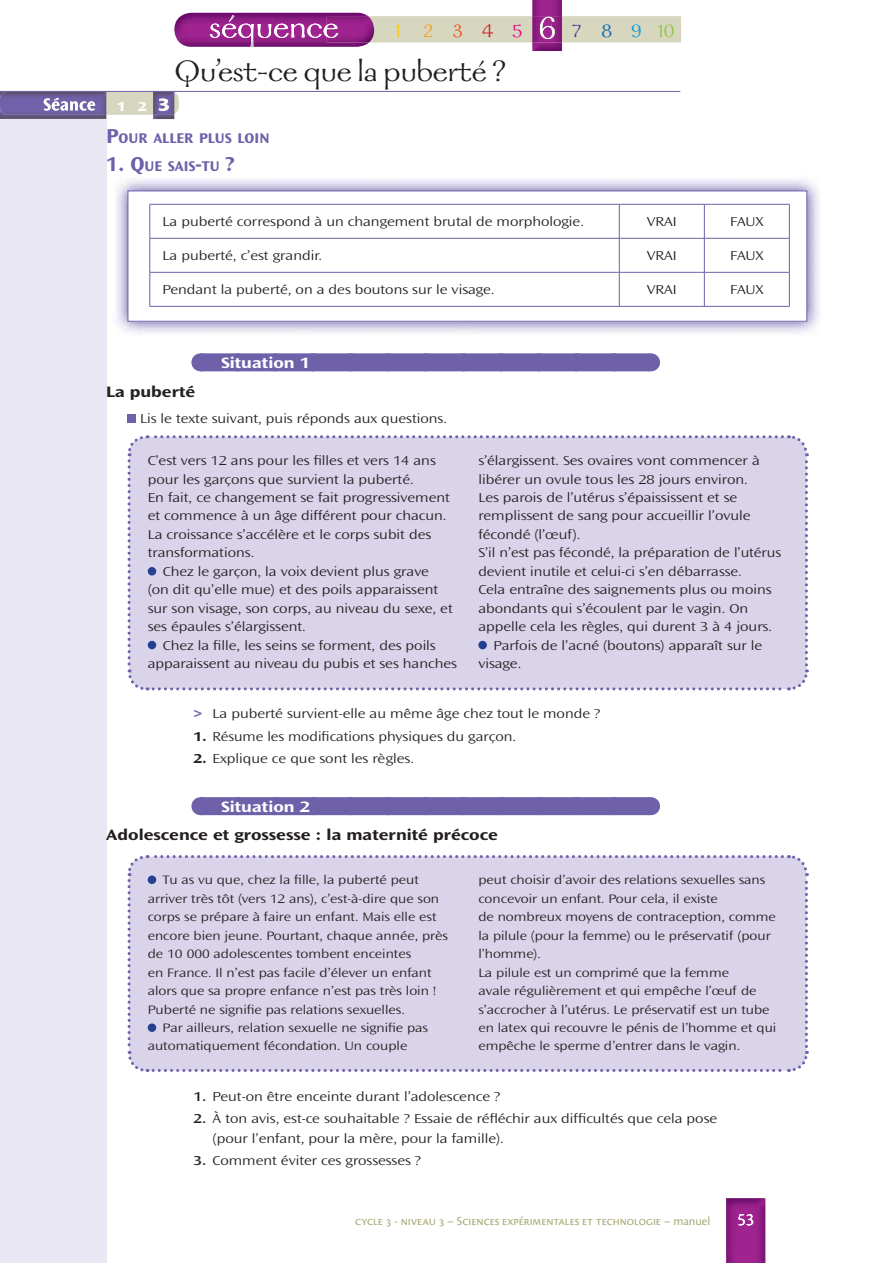
<style>
.page{position:relative;width:893px;height:1263px;background:#fff}
.page>*{position:absolute;margin:0;border:0;box-sizing:border-box;transform-origin:0 0}
.t1{font:33px "Galahad Std";color:#231f20}
.t2{font:21px "Galahad Std";letter-spacing:.94em;color:#8cc63f}
.t3{font:700 expanded 15.75px "Ocean Sans Std";color:#231f20}
.t4{font:700 expanded 15.75px "Ocean Sans Std";color:#fff}
.t5{font:700 semi-expanded 14.7px "Ocean Sans Std";color:#6f60aa}
.t6{font:300 expanded 13.5px/19.5px "Ocean Sans Std";color:#231f20}
.t7{font:800 expanded 13.5px "Ocean Sans Std";color:#fff}
.t8{font:300 expanded 12.75px/18.5px "Ocean Sans Std";color:#231f20}
.t9{font:12.75px "Cronos Pro";color:#aaab78}
.s1{color:#ffcb04}
.s2{color:#f99b1c}
.s3{color:#f04e23}
.s4{color:#ce171e}
.s5{color:#ed017e}
.s6{color:#9f248f}
.s7{color:#522e91}
.s8{color:#0066b3}
.s9{color:#009cd7}
.s10{font-size:21px}
.s11{font-weight:700;color:#6f60aa}
.s12{font-weight:700}
.s13{font-weight:600}
</style>
<div class="page">
<div style="left:0;top:110px;width:106px;height:1153px;background:#e9e7f4"></div>
<img style="left:174px;top:13px;width:194px;height:34px">
<img style="left:238px;top:24px;width:16px;height:23px">
<img style="left:258px;top:24px;width:13px;height:14px">
<img style="left:274px;top:24px;width:15px;height:14px">
<img style="left:222px;top:24px;width:15px;height:14px">
<img style="left:210px;top:24px;width:10px;height:14px">
<img style="left:307px;top:24px;width:15px;height:14px">
<img style="left:291px;top:24px;width:14px;height:14px">
<svg style="left:225px;top:15px;width:9px;height:13px"></svg>
<img style="left:532px;top:0;width:30px;height:51px">
<svg style="left:324px;top:16px;width:357px;height:27px"></svg>
<img style="left:726px;top:1198px;width:39px;height:65px">
<svg style="left:738px;top:1214px;width:15px;height:11px"></svg>
<div style="left:0;top:91px;width:179px;height:24px;background:#d7d6bf;border-radius:9px"></div>
<img style="left:0;top:115px;width:106px;height:4px">
<img style="left:0;top:92px;width:106px;height:23px">
<svg style="left:44px;top:98px;width:51px;height:13px"></svg>
<img style="left:153px;top:115px;width:21px;height:4px">
<img style="left:153px;top:92px;width:21px;height:23px">
<svg style="left:158px;top:99px;width:11px;height:12px"></svg>
<hr style="left:0;top:91px;width:680px;height:1px;background:#6f60aa">
<div style="left:200px;top:353px;width:450px;height:18px;background:#6f60aa"></div>
<svg style="left:238px;top:353px;width:393px;height:1px"></svg>
<svg style="left:650px;top:353px;width:1px;height:18px"></svg>
<div style="left:200px;top:797px;width:450px;height:18px;background:#6f60aa"></div>
<svg style="left:240px;top:797px;width:391px;height:1px"></svg>
<svg style="left:650px;top:797px;width:1px;height:18px"></svg>
<img style="left:116px;top:179px;width:703px;height:154px">
<div style="left:128px;top:191px;width:679px;height:130px;background:#fff"></div>
<hr style="left:150px;top:204px;width:469px;height:1px;background:#6f60aa">
<hr style="left:150px;top:204px;width:1px;height:34px;background:#6f60aa">
<hr style="left:619px;top:204px;width:85px;height:1px;background:#6f60aa">
<hr style="left:619px;top:204px;width:1px;height:34px;background:#6f60aa">
<hr style="left:704px;top:204px;width:86px;height:1px;background:#6f60aa">
<hr style="left:704px;top:204px;width:1px;height:34px;background:#6f60aa">
<hr style="left:789px;top:204px;width:1px;height:34px;background:#6f60aa">
<hr style="left:150px;top:238px;width:469px;height:1px;background:#6f60aa">
<hr style="left:150px;top:239px;width:1px;height:33px;background:#6f60aa">
<hr style="left:619px;top:238px;width:85px;height:1px;background:#6f60aa">
<hr style="left:619px;top:239px;width:1px;height:33px;background:#6f60aa">
<hr style="left:704px;top:238px;width:86px;height:1px;background:#6f60aa">
<hr style="left:704px;top:239px;width:1px;height:33px;background:#6f60aa">
<hr style="left:789px;top:239px;width:1px;height:33px;background:#6f60aa">
<hr style="left:150px;top:272px;width:469px;height:1px;background:#6f60aa">
<hr style="left:150px;top:273px;width:1px;height:33px;background:#6f60aa">
<hr style="left:619px;top:272px;width:85px;height:1px;background:#6f60aa">
<hr style="left:619px;top:273px;width:1px;height:33px;background:#6f60aa">
<hr style="left:704px;top:272px;width:86px;height:1px;background:#6f60aa">
<hr style="left:704px;top:273px;width:1px;height:33px;background:#6f60aa">
<hr style="left:789px;top:273px;width:1px;height:33px;background:#6f60aa">
<hr style="left:150px;top:306px;width:640px;height:1px;background:#6f60aa">
<div style="left:128px;top:191px;width:679px;height:131px;border:1px solid #6f60aa"></div>
<div style="left:128px;top:415px;width:8px;height:8px;background:#6f60aa"></div>
<div style="left:127px;top:435px;width:682px;height:256px;background:#d9d4ea"></div>
<div style="left:127px;top:855px;width:682px;height:217px;background:#d9d4ea"></div>
<h2 class="t2" style="left:395px;top:17px;width:281px"><span class="s1">1</span><span class="s2">2</span><span class="s3">3</span><span class="s4">4</span><span class="s5">5</span><span class="s6">6</span><span class="s7">7</span><span class="s8">8</span><span class="s9">9</span>10</h2>
<h1 class="t1" style="left:174px;top:50px;width:333px">Qu’est-ce que la puberté ?</h1>
<p class="t7" style="left:117px;top:98px;width:53px">123</p>
<p class="t5" style="left:106px;top:129px;width:165px"><span class="s10">P</span>OUR ALLER PLUS LOIN</p>
<p class="t5" style="left:106px;top:157px;width:130px"><span class="s10">1. Q</span>UE SAIS<span class="s10">-</span>TU <span class="s10">?</span></p>
<p class="t6" style="left:163px;top:212px;width:423px">La puberté correspond à un changement brutal de morphologie.</p>
<p class="t6" style="left:647px;top:212px;width:31px">VRAI</p>
<p class="t6" style="left:730px;top:212px;width:35px">FAUX</p>
<p class="t6" style="left:163px;top:246px;width:161px">La puberté, c’est grandir.</p>
<p class="t6" style="left:647px;top:246px;width:31px">VRAI</p>
<p class="t6" style="left:730px;top:246px;width:35px">FAUX</p>
<p class="t6" style="left:163px;top:281px;width:333px">Pendant la puberté, on a des boutons sur le visage.</p>
<p class="t6" style="left:647px;top:281px;width:31px">VRAI</p>
<p class="t6" style="left:730px;top:281px;width:35px">FAUX</p>
<p class="t4" style="left:221px;top:355px;width:90px">Situation 1</p>
<p class="t3" style="left:106px;top:383px;width:90px">La puberté</p>
<p class="t6" style="left:140px;top:409px;width:308px">Lis le texte suivant, puis réponds aux questions.</p>
<p class="t6" style="left:148px;top:451px;width:290px">C’est vers 12 ans pour les filles et vers 14 ans</p>
<p class="t6" style="left:148px;top:470px;width:267px">pour les garçons que survient la puberté.</p>
<p class="t6" style="left:148px;top:488px;width:304px">En fait, ce changement se fait progressivement</p>
<p class="t6" style="left:148px;top:507px;width:300px">et commence à un âge différent pour chacun.</p>
<p class="t6" style="left:148px;top:525px;width:285px">La croissance s’accélère et le corps subit des</p>
<p class="t6" style="left:148px;top:544px;width:108px">transformations.</p>
<p class="t6" style="left:163px;top:562px;width:267px">Chez le garçon, la voix devient plus grave</p>
<p class="t6" style="left:148px;top:580px;width:292px">(on dit qu’elle mue) et des poils apparaissent</p>
<p class="t6" style="left:148px;top:599px;width:307px">sur son visage, son corps, au niveau du sexe, et</p>
<p class="t6" style="left:148px;top:617px;width:160px">ses épaules s’élargissent.</p>
<p class="t6" style="left:163px;top:636px;width:274px">Chez la fille, les seins se forment, des poils</p>
<p class="t6" style="left:148px;top:654px;width:311px">apparaissent au niveau du pubis et ses hanches</p>
<p class="t6" style="left:478px;top:451px;width:283px">s’élargissent. Ses ovaires vont commencer à</p>
<p class="t6" style="left:478px;top:470px;width:271px">libérer un ovule tous les 28 jours environ.</p>
<p class="t6" style="left:478px;top:488px;width:260px">Les parois de l’utérus s’épaississent et se</p>
<p class="t6" style="left:478px;top:507px;width:274px">remplissent de sang pour accueillir l’ovule</p>
<p class="t6" style="left:478px;top:525px;width:104px">fécondé (l’œuf).</p>
<p class="t6" style="left:478px;top:544px;width:304px">S’il n’est pas fécondé, la préparation de l’utérus</p>
<p class="t6" style="left:478px;top:562px;width:265px">devient inutile et celui-ci s’en débarrasse.</p>
<p class="t6" style="left:478px;top:580px;width:295px">Cela entraîne des saignements plus ou moins</p>
<p class="t6" style="left:478px;top:599px;width:271px">abondants qui s’écoulent par le vagin. On</p>
<p class="t6" style="left:478px;top:617px;width:295px">appelle cela les règles, qui durent 3 à 4 jours.</p>
<p class="t6" style="left:494px;top:636px;width:270px">Parfois de l’acné (boutons) apparaît sur le</p>
<p class="t6" style="left:478px;top:654px;width:44px">visage.</p>
<p class="t6" style="left:193px;top:705px;width:408px"><span class="s11">&gt;</span> La puberté survient-elle au même âge chez tout le monde ?</p>
<p class="t6" style="left:193px;top:727px;width:324px"><span class="s12">1.</span> Résume les modifications physiques du garçon.</p>
<p class="t6" style="left:193px;top:750px;width:222px"><span class="s12">2.</span> Explique ce que sont les règles.</p>
<p class="t4" style="left:221px;top:799px;width:90px">Situation 2</p>
<p class="t3" style="left:106px;top:827px;width:393px">Adolescence et grossesse : la maternité précoce</p>
<p class="t8" style="left:163px;top:871px;width:258px">Tu as vu que, chez la fille, la puberté peut</p>
<p class="t8" style="left:148px;top:890px;width:293px">arriver très tôt (vers 12 ans), c’est-à-dire que son</p>
<p class="t8" style="left:148px;top:908px;width:290px">corps se prépare à faire un enfant. Mais elle est</p>
<p class="t8" style="left:148px;top:927px;width:302px">encore bien jeune. Pourtant, chaque année, près</p>
<p class="t8" style="left:148px;top:945px;width:265px">de 10 000 adolescentes tombent enceintes</p>
<p class="t8" style="left:148px;top:964px;width:285px">en France. Il n’est pas facile d’élever un enfant</p>
<p class="t8" style="left:148px;top:982px;width:290px">alors que sa propre enfance n’est pas très loin !</p>
<p class="t8" style="left:148px;top:1000px;width:259px">Puberté ne signifie pas relations sexuelles.</p>
<p class="t8" style="left:163px;top:1019px;width:267px">Par ailleurs, relation sexuelle ne signifie pas</p>
<p class="t8" style="left:148px;top:1037px;width:261px">automatiquement fécondation. Un couple</p>
<p class="t8" style="left:478px;top:871px;width:299px">peut choisir d’avoir des relations sexuelles sans concevoir un enfant. Pour cela, il existe<br>de nombreux moyens de contraception, comme la pilule (pour la femme) ou le préservatif (pour l’homme).<br>La pilule est un comprimé que la femme<br>avale régulièrement et qui empêche l’œuf de s’accrocher à l’utérus. Le préservatif est un tube en latex qui recouvre le pénis de l’homme et qui empêche le sperme d’entrer dans le vagin.</p>
<p class="t6" style="left:193px;top:1087px;width:308px"><span class="s13">1.</span> Peut-on être enceinte durant l’adolescence ?</p>
<p class="t6" style="left:213px;top:1109px;width:506px;text-indent:-19px"><span class="s13">2.</span> À ton avis, est-ce souhaitable ? Essaie de réfléchir aux difficultés que cela pose (pour l’enfant, pour la mère, pour la famille).</p>
<p class="t6" style="left:193px;top:1151px;width:229px"><span class="s13">3.</span> Comment éviter ces grossesses ?</p>
<p class="t9" style="left:355px;top:1213px;width:356px">cycle - niveau – Sciences expérimentales et technologie – manuel</p>
</div>
